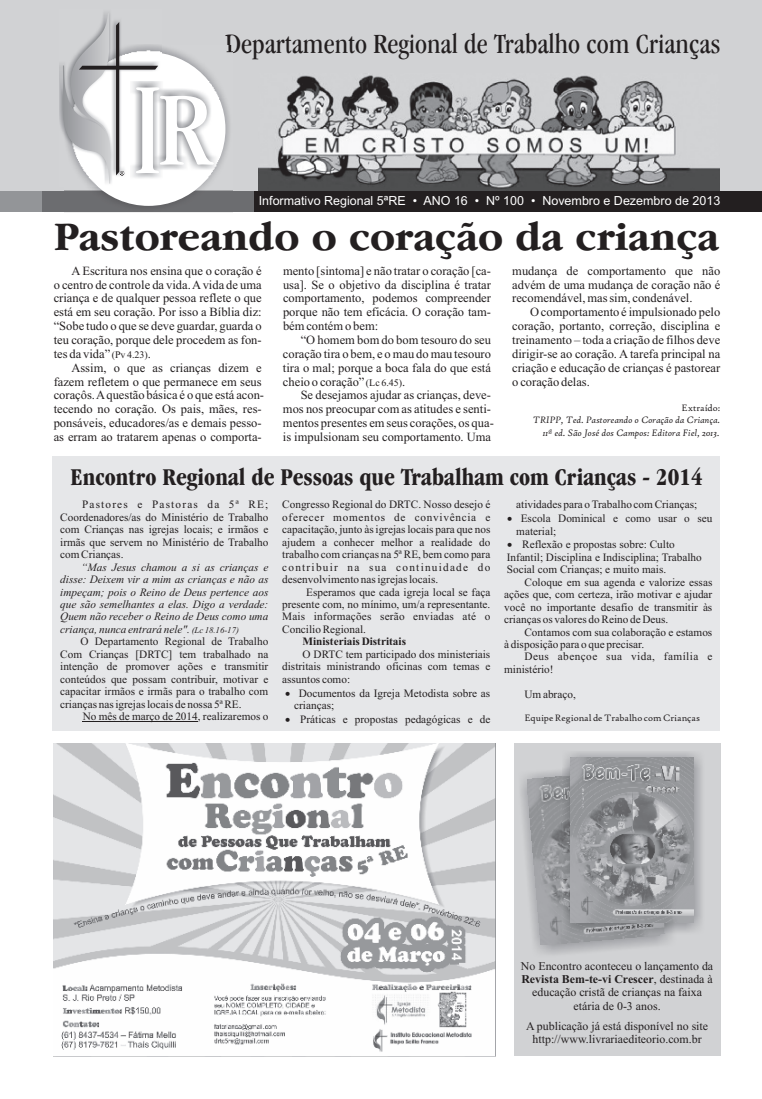
<style>
.page{position:relative;width:762px;height:1099px;background:#fff}
.page>*{position:absolute;margin:0;border:0;box-sizing:border-box;transform-origin:0 0}
.t1{font:700 41.5px "Garamond IT Cby BT";color:#231f20}
.t2{font:condensed 28.88px "Garamond IT Cby BT";color:#231f20}
.t3{font:700 condensed 25px "Garamond IT Cby BT";color:#231f20}
.t4{font:12.5px "Times New Roman";color:#231f20}
.t5{font:12.5px "Arial";color:#fff}
.t6{font:11.88px/13.1px "Times New Roman";color:#231f20;text-align:center}
.t7{font:11.25px/9.9px "Times New Roman";color:#231f20}
.t8{font:italic 11.25px "Times New Roman";color:#231f20}
.t9{font:700 11.25px "Times New Roman";color:#231f20}
.t10{font:italic 10px "High Tower Text";color:#231f20}
.t11{font:10px "High Tower Text";color:#231f20}
.s1{font-size:10px}
.s2{font-family:"Times New Roman";font-size:12.5px}
.s3{font-style:normal}
.s4{font-style:italic}
.s5{font-style:italic;font-size:8.75px}
.s6{font-weight:700}
</style>
<div class="page">
<div style="left:514px;top:743px;width:206px;height:312px;background:#d1d2d4"></div>
<div style="left:0;top:0;width:762px;height:191px;background:#d1d2d4"></div>
<img style="left:258px;top:75px;width:461px;height:116px">
<div style="left:0;top:191px;width:762px;height:21px;background:#231f20"></div>
<div style="left:42px;top:191px;width:212px;height:21px;background:#6c6d70"></div>
<img style="left:65px;top:45px;width:167px;height:168px">
<div style="left:72px;top:52px;width:153px;height:154px;background:#fff;border-radius:50%"></div>
<img style="left:59px;top:65px;width:52px;height:122px">
<img style="left:214px;top:81px;width:6px;height:98px">
<svg style="left:63px;top:13px;width:151px;height:170px"></svg>
<div style="left:0;top:191px;width:42px;height:21px;background:#939598"></div>
<img style="left:54px;top:743px;width:442px;height:313px">
<div style="left:52px;top:456px;width:668px;height:275px;background:#e6e7e9"></div>
<hr style="left:83px;top:721px;width:115px;height:1px;background:#231f20">
<img style="left:527px;top:769px;width:137px;height:175px">
<img style="left:562px;top:752px;width:140px;height:182px">
<img style="left:570px;top:757px;width:123px;height:165px">
<h2 class="t2" style="left:225px;top:31px;width:496px">Departamento Regional de Trabalho com Crianças</h2>
<p class="t5" style="left:259px;top:196px;width:463px">Informativo Regional 5ªRE • ANO 16 • Nº 100 • Novembro e Dezembro de 2013</p>
<h1 class="t1" style="left:54px;top:218px;width:667px">Pastoreando o coração da criança</h1>
<p class="t4" style="left:71px;top:266px;width:192px">A Escritura nos ensina que o coração é</p>
<p class="t4" style="left:283px;top:266px;width:209px">mento [sintoma] e não tratar o coração [ca-</p>
<p class="t4" style="left:512px;top:266px;width:209px">mudança de comportamento que não</p>
<p class="t4" style="left:54px;top:280px;width:209px">o centro de controle da vida. Avida de uma</p>
<p class="t4" style="left:283px;top:280px;width:209px">usa]. Se o objetivo da disciplina é tratar</p>
<p class="t4" style="left:512px;top:280px;width:209px">advém de uma mudança de coração não é</p>
<p class="t4" style="left:54px;top:294px;width:209px">criança e de qualquer pessoa reflete o que</p>
<p class="t4" style="left:283px;top:294px;width:209px">comportamento, podemos compreender</p>
<p class="t4" style="left:512px;top:294px;width:182px">recomendável, mas sim, condenável.</p>
<p class="t4" style="left:54px;top:307px;width:209px">está em seu coração. Por isso a Bíblia diz:</p>
<p class="t4" style="left:283px;top:307px;width:209px">porque não tem eficácia. O coração tam-</p>
<p class="t4" style="left:530px;top:307px;width:192px">O comportamento é impulsionado pelo</p>
<p class="t4" style="left:54px;top:321px;width:209px">“Sobe tudo o que se deve guardar, guarda o</p>
<p class="t4" style="left:283px;top:321px;width:97px">bém contém o bem:</p>
<p class="t4" style="left:512px;top:321px;width:209px">coração, portanto, correção, disciplina e</p>
<p class="t4" style="left:54px;top:335px;width:209px">teu coração, porque dele procedem as fon-</p>
<p class="t4" style="left:301px;top:335px;width:192px">“O homem bom do bom tesouro do seu</p>
<p class="t4" style="left:512px;top:335px;width:209px">treinamento – toda a criação de filhos deve</p>
<p class="t4" style="left:54px;top:349px;width:99px">tes da vida” <span class="s1">(Pv 4.23)</span>.</p>
<p class="t4" style="left:283px;top:349px;width:209px">coração tira o bem, e o mau do mau tesouro</p>
<p class="t4" style="left:512px;top:349px;width:209px">dirigir-se ao coração. A tarefa principal na</p>
<p class="t4" style="left:71px;top:363px;width:192px">Assim, o que as crianças dizem e</p>
<p class="t4" style="left:283px;top:363px;width:209px">tira o mal; porque a boca fala do que está</p>
<p class="t4" style="left:512px;top:363px;width:209px">criação e educação de crianças é pastorear</p>
<p class="t4" style="left:54px;top:377px;width:209px">fazem refletem o que permanece em seus</p>
<p class="t4" style="left:283px;top:377px;width:124px">cheio o coração” <span class="s1">(Lc 6.45)</span>.</p>
<p class="t4" style="left:512px;top:377px;width:79px">o coração delas.</p>
<p class="t4" style="left:54px;top:390px;width:212px">coraçôs. Aquestão básica é o que está acon-</p>
<p class="t4" style="left:301px;top:390px;width:192px">Se desejamos ajudar as crianças, deve-</p>
<p class="t11" style="left:681px;top:403px;width:40px">Extraído:</p>
<p class="t4" style="left:54px;top:404px;width:209px">tecendo no coração. Os pais, mães, res-</p>
<p class="t4" style="left:283px;top:404px;width:209px">mos nos preocupar com as atitudes e senti-</p>
<p class="t10" style="left:533px;top:414px;width:189px">TRIPP, Ted. Pastoreando o Coração da Criança.</p>
<p class="t4" style="left:54px;top:418px;width:209px">ponsáveis, educadores/as e demais pesso-</p>
<p class="t4" style="left:283px;top:418px;width:212px">mentos presentes em seus corações, os qua-</p>
<p class="t10" style="left:543px;top:428px;width:179px">11ª ed. São José dos Campos: Editora Fiel, 2013<span class="s2">.</span></p>
<p class="t4" style="left:54px;top:432px;width:209px">as erram ao tratarem apenas o comporta-</p>
<p class="t4" style="left:283px;top:432px;width:209px">is impulsionam seu comportamento. Uma</p>
<h3 class="t3" style="left:71px;top:466px;width:633px">Encontro Regional de Pessoas que Trabalham com Crianças - 2014</h3>
<p class="t7" style="left:82px;top:500px;width:410px">Pastores e Pastoras da 5ª RE; Congresso Regional do DRTC. Nosso desejo é</p>
<p class="t7" style="left:516px;top:500px;width:182px">atividades para o Trabalho com Crianças;</p>
<p class="t7" style="left:60px;top:513px;width:432px">Coordenadores/as do Ministério de Trabalho oferecer momentos de convivência e</p>
<p class="t7" style="left:507px;top:514px;width:207px">• Escola Dominical e como usar o seu</p>
<p class="t7" style="left:60px;top:525px;width:432px">com Crianças nas igrejas locais; e irmãos e capacitação, junto às igrejas locais para que nos</p>
<p class="t7" style="left:516px;top:527px;width:41px">material;</p>
<p class="t7" style="left:60px;top:538px;width:432px">irmãs que servem no Ministério de Trabalho ajudem a conhecer melhor a realidade do</p>
<p class="t7" style="left:507px;top:540px;width:169px">• Reflexão e propostas sobre: Culto</p>
<p class="t7" style="left:60px;top:550px;width:65px">com Crianças.</p>
<p class="t7" style="left:282px;top:550px;width:210px">trabalho com crianças na 5ª RE, bem como para</p>
<p class="t7" style="left:507px;top:553px;width:196px">Infantil; Disciplina e Indisciplina; Trabalho</p>
<p class="t8" style="left:81px;top:562px;width:411px">“Mas Jesus chamou a si as crianças e <span class="s3">contribuir na sua continuidade do</span></p>
<p class="t7" style="left:507px;top:565px;width:161px">Social com Crianças; e muito mais.</p>
<p class="t8" style="left:60px;top:575px;width:379px">disse: Deixem vir a mim as crianças e não as <span class="s3">desenvolvimento nas igrejas locais.</span></p>
<p class="t7" style="left:524px;top:578px;width:189px">Coloque em sua agenda e valorize essas</p>
<p class="t8" style="left:60px;top:587px;width:210px">impeçam; pois o Reino de Deus pertence aos</p>
<p class="t7" style="left:60px;top:590px;width:653px;text-align:right">Esperamos que cada igreja local se faça ações que, com certeza, irão motivar e ajudar<br><span class="s4">que são semelhantes a elas. Digo a verdade:</span> presente com, no mínimo, um/a representante. você no importante desafio de transmitir às</p>
<p class="t7" style="left:60px;top:611px;width:610px;line-height:12.5px"><span class="s4">Quem não receber o Reino de Deus como uma</span> Mais informações serão enviadas até o crianças os valores do Reino de Deus. <span class="s4">criança, nunca entrará nele".</span> <span class="s5">(Lc 18.16-17)</span></p>
<p class="t7" style="left:282px;top:625px;width:85px">Concilio Regional.</p>
<p class="t7" style="left:524px;top:628px;width:189px">Contamos com sua colaboração e estamos</p>
<p class="t7" style="left:80px;top:637px;width:189px">O Departamento Regional de Trabalho</p>
<p class="t9" style="left:302px;top:637px;width:105px">Ministeriais Distritais</p>
<p class="t7" style="left:504px;top:640px;width:141px">à disposição para o que precisar.</p>
<p class="t7" style="left:60px;top:650px;width:210px">Com Crianças [DRTC] tem trabalhado na</p>
<p class="t7" style="left:302px;top:650px;width:189px">O DRTC tem participado dos ministeriais</p>
<p class="t7" style="left:60px;top:653px;width:653px;text-indent:464px">Deus abençoe sua vida, família e intenção de promover ações e transmitir distritais ministrando oficinas com temas e ministério!</p>
<p class="t7" style="left:60px;top:673px;width:291px;line-height:12.5px">conteúdos que possam contribuir, motivar e assuntos como: capacitar irmãos e irmãs para o trabalho com</p>
<p class="t7" style="left:285px;top:689px;width:207px">• Documentos da Igreja Metodista sobre as</p>
<p class="t7" style="left:524px;top:690px;width:53px">Um abraço,</p>
<p class="t7" style="left:60px;top:700px;width:183px">crianças nas igrejas locais de nossa 5ª RE.</p>
<p class="t7" style="left:294px;top:701px;width:41px">crianças;</p>
<p class="t7" style="left:83px;top:712px;width:187px">No mês de março de 2014, realizaremos o</p>
<p class="t7" style="left:285px;top:715px;width:207px">• Práticas e propostas pedagógicas e de</p>
<p class="t11" style="left:524px;top:713px;width:177px">Equipe Regional de Trabalho com Crianças</p>
<p class="t6" style="left:521px;top:960px;width:194px">No Encontro aconteceu o lançamento da <span class="s6">Revista Bem-te-vi Crescer</span>, destinada à educação cristã de crianças na faixa etária de 0-3 anos.</p>
<p class="t6" style="left:526px;top:1020px;width:184px">A publicação já está disponível no site http://www.livrariaediteorio.com.br</p>
</div>
